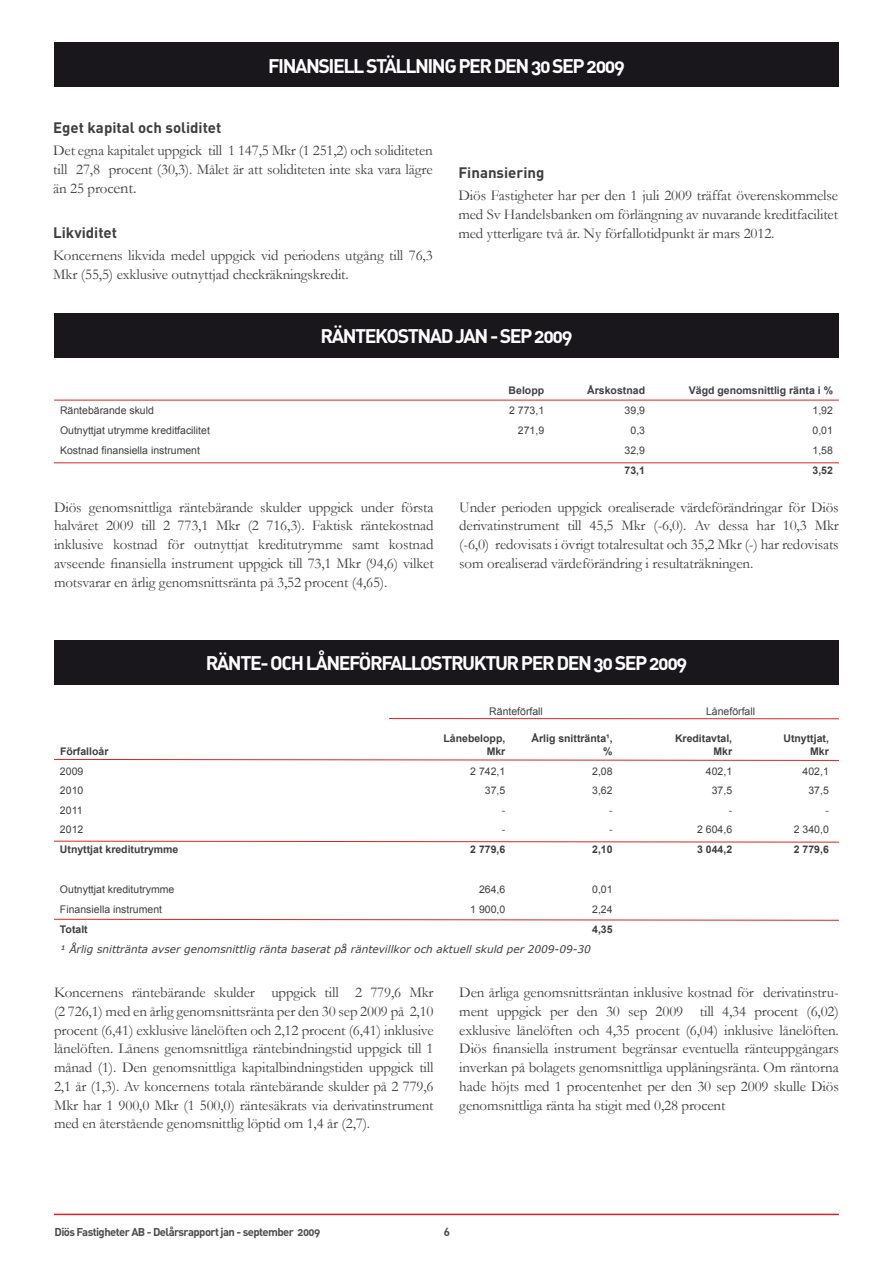
<style>
.page{position:relative;width:893px;height:1263px;background:#fff}
.page>*{position:absolute;margin:0;border:0;box-sizing:border-box;transform-origin:0 0}
.t1{font:19.5px "DIN Bold Alternate";letter-spacing:-.075em;color:#fff}
.t2{font:15px/18.8px "Garamond";letter-spacing:-.01em;color:#3e3e40;text-align:justify}
.t3{font:700 15px "DIN";color:#3e3e40}
.t4{font:11.25px "DIN Bold Alternate";letter-spacing:-.05em;color:#4c4c4e}
.t5{font:10.5px "Arial";color:#3e3e40}
.t6{font:700 10.5px/12.6px "Arial";color:#3e3e40;text-align:right}
.t7{font:italic 10.5px "Verdana";color:#3e3e40}
.t8{font:10.5px "Arial";color:#535f6b}
.s1{font-size:16.5px}
</style>
<div class="page">
<hr style="left:54px;top:1214px;width:785px;height:1px;background:#e42120">
<div style="left:54px;top:43px;width:785px;height:44px;background:#1a171c"></div>
<div style="left:54px;top:313px;width:785px;height:44px;background:#1a171c"></div>
<div style="left:54px;top:640px;width:785px;height:45px;background:#1a171c"></div>
<hr style="left:54px;top:400px;width:785px;height:1px;background:#e42120">
<hr style="left:54px;top:462px;width:785px;height:1px;background:#e42120">
<hr style="left:389px;top:718px;width:450px;height:1px;background:#e42120">
<svg style="left:54px;top:759px;width:785px;height:2px;background:#f18f8e"></svg>
<svg style="left:54px;top:840px;width:785px;height:3px"></svg>
<svg style="left:54px;top:918px;width:785px;height:3px"></svg>
<h1 class="t1" style="left:268px;top:53px;width:358px">FI NANSIELL STÄLLNI NG PER DEN 30 SEP 2009</h1>
<p class="t3" style="left:53px;top:118px;width:170px">Eget kapital och soliditet</p>
<p class="t2" style="left:53px;top:141px;width:381px">Det egna kapitalet uppgick till 1 147,5 Mkr (1 251,2) och soliditeten till 27,8 procent (30,3). Målet är att soliditeten inte ska vara lägre än 25 proc<span class="s1">ent.</span></p>
<p class="t3" style="left:53px;top:223px;width:65px">Likviditet</p>
<p class="t2" style="left:53px;top:246px;width:381px">Koncernens likvida medel uppgick vid periodens utgång till 76,3<br>Mkr (55,5) exklusive outnyttjad checkräkningskredit.</p>
<p class="t3" style="left:458px;top:163px;width:87px">Finansiering</p>
<p class="t2" style="left:458px;top:186px;width:381px">Diös Fastigheter har per den 1 juli 2009 träffat överenskommelse med Sv Handelsbanken om förlängning av nuvarande kreditfacilitet med ytterligare två år. Ny förfallotidpunkt är mars 2012.</p>
<h1 class="t1" style="left:321px;top:323px;width:253px">RÄNTEKOSTNAD JAN - SEP 2009</h1>
<p class="t6" style="left:509px;top:385px;width:37px">Belopp</p>
<p class="t6" style="left:587px;top:385px;width:59px">Årskostnad</p>
<p class="t6" style="left:689px;top:385px;width:146px">Vägd genomsnittlig ränta i %</p>
<p class="t5" style="left:60px;top:404px;width:95px">Räntebärande skuld</p>
<p class="t5" style="left:509px;top:404px;width:37px">2 773,1</p>
<p class="t5" style="left:625px;top:404px;width:22px">39,9</p>
<p class="t5" style="left:812px;top:404px;width:22px">1,92</p>
<p class="t5" style="left:60px;top:423px;width:151px">Outnyttjat utrymme kreditfacilitet</p>
<p class="t5" style="left:518px;top:423px;width:28px">271,9</p>
<p class="t5" style="left:630px;top:423px;width:16px">0,3</p>
<p class="t5" style="left:812px;top:423px;width:22px">0,01</p>
<p class="t5" style="left:60px;top:443px;width:142px">Kostnad finansiella instrument</p>
<p class="t5" style="left:625px;top:443px;width:22px">32,9</p>
<p class="t5" style="left:812px;top:443px;width:22px">1,58</p>
<p class="t6" style="left:625px;top:464px;width:22px">73,1</p>
<p class="t6" style="left:812px;top:464px;width:22px">3,52</p>
<p class="t2" style="left:54px;top:497px;width:381px">Diös genomsnittliga räntebärande skulder uppgick under första halvåret 2009 till 2 773,1 Mkr (2 716,3). Faktisk räntekostnad inklusive kostnad för outnyttjat kreditutrymme samt kostnad avseende finansiella instrument uppgick till 73,1 Mkr (94,6) vilket motsvarar en årlig genomsnittsränta på 3,52 procent (4,65).</p>
<p class="t2" style="left:459px;top:497px;width:381px">Under perioden uppgick orealiserade värdeförändringar för Diös derivatinstrument till 45,5 Mkr (-6,0). Av dessa har 10,3 Mkr (-6,0) redovisats i övrigt totalresultat och 35,2 Mkr (-) har redovisats som orealiserad värdeförändring i resultaträkningen.</p>
<h1 class="t1" style="left:206px;top:651px;width:483px">RÄNTE- OCH LÅNEFÖRFALLOSTRUKTUR PER DEN 30 SEP 2009</h1>
<p class="t6" style="left:60px;top:745px;width:50px">Förfalloår</p>
<p class="t5" style="left:489px;top:704px;width:55px">Ränteförfall</p>
<p class="t5" style="left:706px;top:704px;width:51px">Låneförfall</p>
<p class="t6" style="left:443px;top:733px;width:63px">Lånebelopp,<br>Mkr</p>
<p class="t6" style="left:531px;top:733px;width:83px">Årlig snittränta¹, %</p>
<p class="t6" style="left:675px;top:733px;width:59px">Kreditavtal,<br>Mkr</p>
<p class="t6" style="left:783px;top:733px;width:47px">Utnyttjat,<br>Mkr</p>
<p class="t5" style="left:60px;top:764px;width:25px">2009</p>
<p class="t5" style="left:470px;top:764px;width:37px">2 742,1</p>
<p class="t5" style="left:592px;top:764px;width:22px">2,08</p>
<p class="t5" style="left:706px;top:764px;width:28px">402,1</p>
<p class="t5" style="left:803px;top:764px;width:28px">402,1</p>
<p class="t5" style="left:60px;top:784px;width:25px">2010</p>
<p class="t5" style="left:485px;top:784px;width:22px">37,5</p>
<p class="t5" style="left:592px;top:784px;width:22px">3,62</p>
<p class="t5" style="left:712px;top:784px;width:22px">37,5</p>
<p class="t5" style="left:808px;top:784px;width:22px">37,5</p>
<p class="t5" style="left:60px;top:803px;width:24px">2011</p>
<p class="t8" style="left:502px;top:803px;width:5px">-</p>
<p class="t8" style="left:609px;top:803px;width:5px">-</p>
<p class="t8" style="left:729px;top:803px;width:5px">-</p>
<p class="t8" style="left:825px;top:803px;width:5px">-</p>
<p class="t5" style="left:60px;top:823px;width:25px">2012</p>
<p class="t8" style="left:502px;top:823px;width:5px">-</p>
<p class="t8" style="left:609px;top:823px;width:5px">-</p>
<p class="t5" style="left:697px;top:823px;width:37px">2 604,6</p>
<p class="t5" style="left:794px;top:823px;width:37px">2 340,0</p>
<p class="t6" style="left:60px;top:843px;width:120px">Utnyttjat kreditutrymme</p>
<p class="t6" style="left:470px;top:843px;width:37px">2 779,6</p>
<p class="t6" style="left:592px;top:843px;width:22px">2,10</p>
<p class="t6" style="left:697px;top:843px;width:37px">3 044,2</p>
<p class="t6" style="left:794px;top:843px;width:37px">2 779,6</p>
<p class="t5" style="left:60px;top:883px;width:116px">Outnyttjat kreditutrymme</p>
<p class="t5" style="left:479px;top:883px;width:28px">264,6</p>
<p class="t5" style="left:592px;top:883px;width:22px">0,01</p>
<p class="t5" style="left:60px;top:903px;width:104px">Finansiella instrument</p>
<p class="t5" style="left:470px;top:903px;width:37px">1 900,0</p>
<p class="t5" style="left:592px;top:903px;width:22px">2,24</p>
<p class="t6" style="left:60px;top:924px;width:29px">Totalt</p>
<p class="t6" style="left:592px;top:924px;width:22px">4,35</p>
<p class="t7" style="left:60px;top:943px;width:532px">¹ Årlig snittränta avser genomsnittlig ränta baserat på räntevillkor och aktuell skuld per 2009-09-30</p>
<p class="t2" style="left:54px;top:983px;width:381px">Koncernens räntebärande skulder uppgick till 2 779,6 Mkr (2 726,1) med en årlig genomsnittsränta per den 30 sep 2009 på 2,10 procent (6,41) exklusive lånelöften och 2,12 procent (6,41) inklusive lånelöften. Lånens genomsnittliga räntebindningstid uppgick till 1 månad (1). Den genomsnittliga kapitalbindningstiden uppgick till 2,1 år (1,3). Av koncernens totala räntebärande skulder på 2 779,6<br>Mkr har 1 900,0 Mkr (1 500,0) räntesäkrats via derivatinstrument med en återstående genomsnittlig löptid om 1,4 år (2,7).</p>
<p class="t2" style="left:459px;top:983px;width:381px">Den årliga genomsnittsräntan inklusive kostnad för derivatinstru&shy;ment uppgick per den 30 sep 2009 till 4,34 procent (6,02) exklusive lånelöften och 4,35 procent (6,04) inklusive lånelöften.<br>Diös finansiella instrument begränsar eventuella ränteuppgångars inverkan på bolagets genomsnittliga upplåningsränta. Om räntorna hade höjts med 1 procentenhet per den 30 sep 2009 skulle Diös genomsnittliga ränta ha stigit med 0,28 procent</p>
<p class="t4" style="left:55px;top:1224px;width:267px">DIÖS FASTIGHETER AB - DELÅRSRAPPORT JAN - SEPTEMBER 2009</p>
<p class="t4" style="left:444px;top:1224px;width:8px">6</p>
</div>
